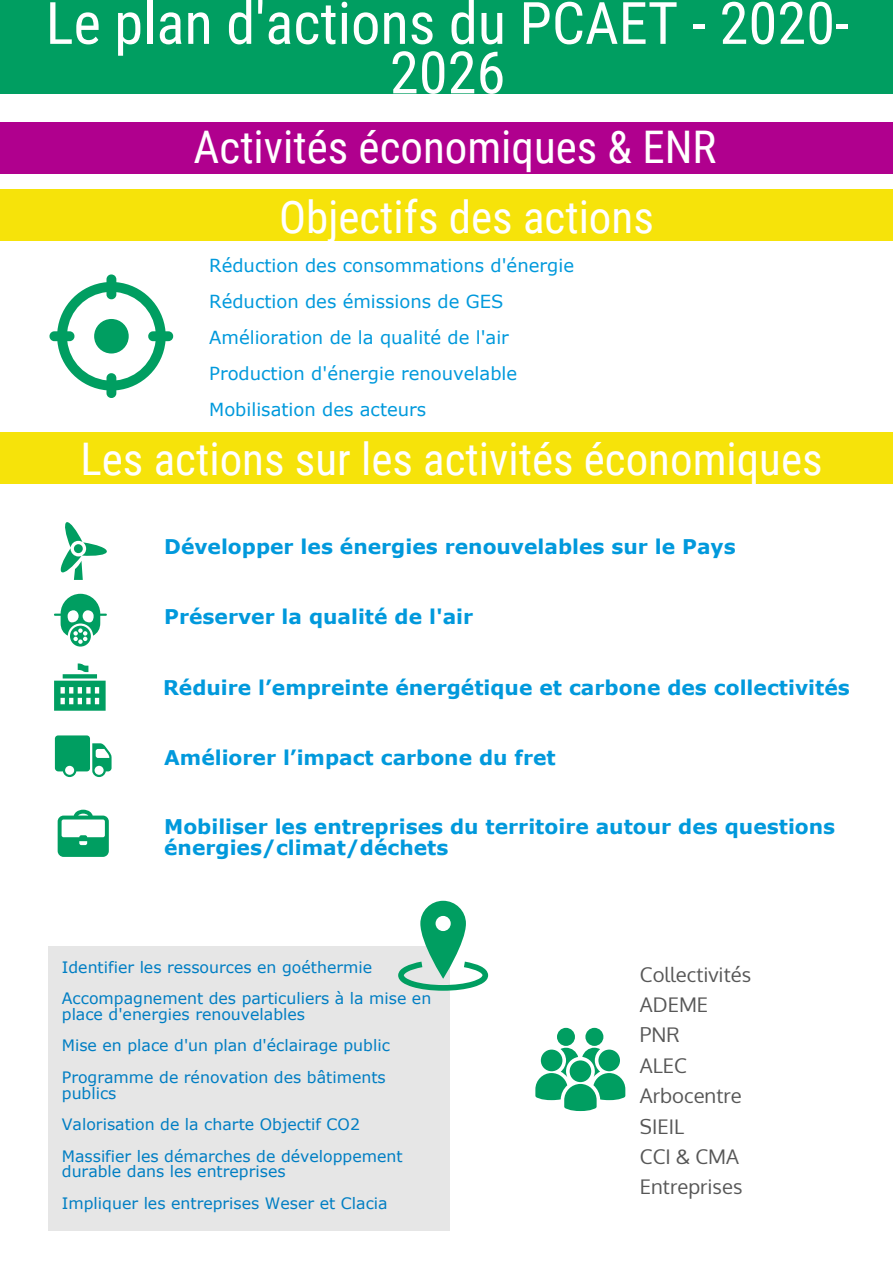
<style>
.page{position:relative;width:893px;height:1262px;background:#fff}
.page>*{position:absolute;margin:0;border:0;box-sizing:border-box;transform-origin:0 0}
.t1{font:58.5px/49.5px "Roboto Condensed";color:#fff;text-align:center}
.t2{font:45px "Roboto Condensed";color:#fff}
.t3{font:700 20.25px/20.2px "Verdana";color:#0199dc}
.t4{font:20.25px/30.3px "Oxygen";color:#575757}
.t5{font:18px/36px "Verdana";color:#0199dc}
.t6{font:15.75px/31.5px "Verdana";color:#007ec3}
</style>
<div class="page">
<div style="left:0;top:0;width:892px;height:93px;background:#009e61"></div>
<div style="left:0;top:123px;width:892px;height:51px;background:#b0008e"></div>
<div style="left:48px;top:945px;width:402px;height:285px;background:#e6e6e6"></div>
<svg style="left:49px;top:274px;width:124px;height:124px"></svg>
<div style="left:0;top:189px;width:892px;height:52px;background:#f6e30a"></div>
<div style="left:0;top:432px;width:892px;height:51px;background:#f6e30a"></div>
<svg style="left:535px;top:1027px;width:90px;height:84px"></svg>
<svg style="left:398px;top:900px;width:90px;height:90px"></svg>
<svg style="left:61px;top:522px;width:46px;height:58px"></svg>
<svg style="left:54px;top:663px;width:52px;height:47px"></svg>
<svg style="left:55px;top:735px;width:56px;height:42px"></svg>
<svg style="left:58px;top:809px;width:51px;height:48px"></svg>
<svg style="left:54px;top:594px;width:53px;height:52px"></svg>
<h1 class="t1" style="left:46px;top:-4px;width:805px">Le plan d'actions du PCAET - 2020-<br>2026</h1>
<h2 class="t2" style="left:194px;top:115px;width:524px">Activités économiques &amp; ENR</h2>
<h2 class="t2" style="left:279px;top:185px;width:376px">Objectifs des actions</h2>
<p class="t5" style="left:209px;top:247px;width:366px">Réduction des consommations d'énergie Réduction des émissions de GES Amélioration de la qualité de l'air Production d'énergie renouvelable Mobilisation des acteurs</p>
<h2 class="t2" style="left:80px;top:427px;width:743px">Les actions sur les activités économiques</h2>
<p class="t3" style="left:164px;top:536px;width:573px">Développer les énergies renouvelables sur le Pays</p>
<p class="t3" style="left:164px;top:606px;width:310px">Préserver la qualité de l'air</p>
<p class="t3" style="left:163px;top:677px;width:688px">Réduire l’empreinte énergétique et carbone des collectivités</p>
<p class="t3" style="left:164px;top:746px;width:393px">Améliorer l’impact carbone du fret</p>
<p class="t3" style="left:164px;top:816px;width:672px">Mobiliser les entreprises du territoire autour des questions énergies/climat/déchets</p>
<p class="t6" style="left:62px;top:951px;width:371px">Identifier les ressources en goéthermie<br>Accompagnement des particuliers à la mise en</p>
<p class="t6" style="left:62px;top:998px;width:329px">place d'energies renouvelables<br>Mise en place d'un plan d'éclairage public<br>Programme de rénovation des bâtiments</p>
<p class="t6" style="left:62px;top:1077px;width:342px">publics<br>Valorisation de la charte Objectif CO2<br>Massifier les démarches de développement</p>
<p class="t6" style="left:62px;top:1155px;width:327px">durable dans les entreprises<br>Impliquer les entreprises Weser et Clacia</p>
<p class="t4" style="left:640px;top:959px;width:113px">Collectivités<br>ADEME<br>PNR<br>ALEC<br>Arbocentre<br>SIEIL<br>CCI &amp; CMA<br>Entreprises</p>
</div>
